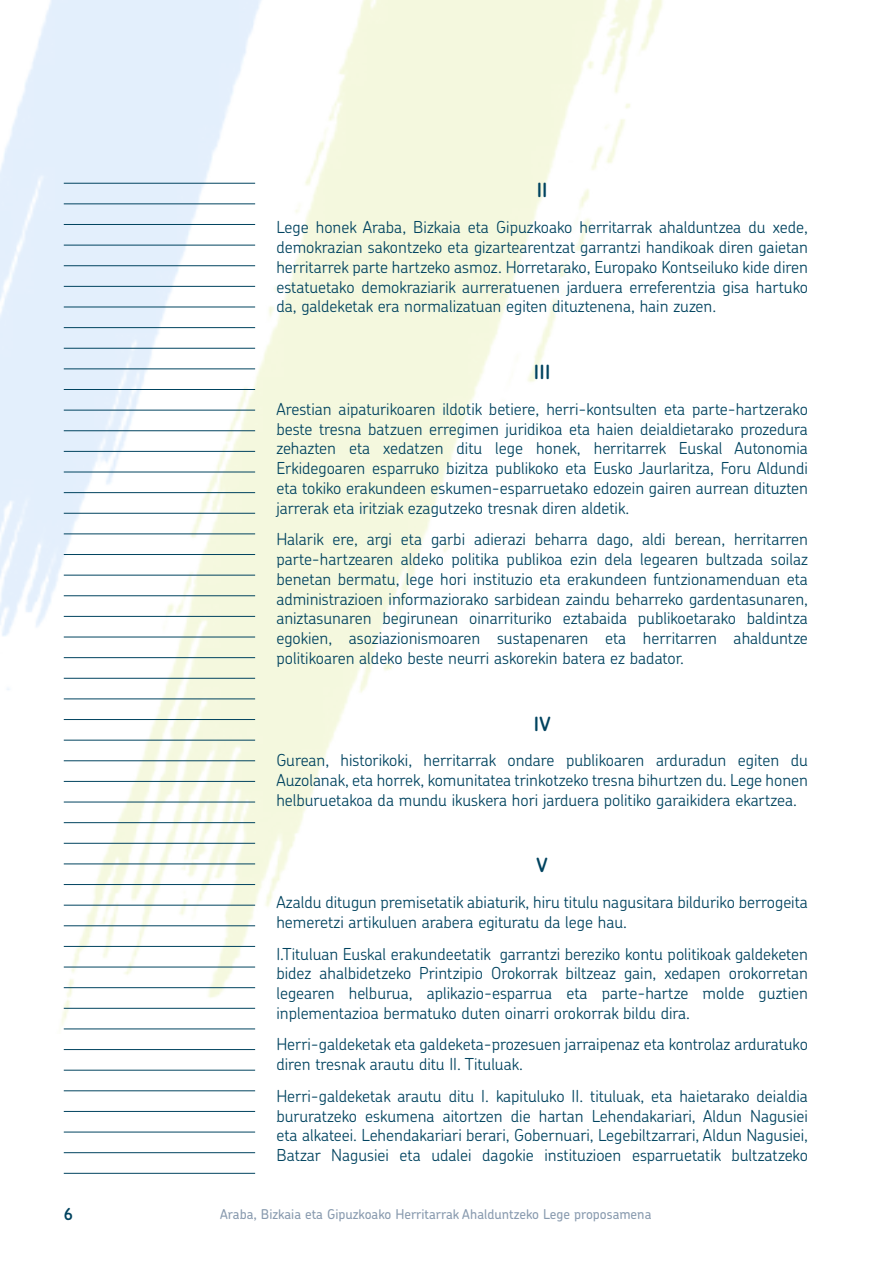
<style>
.page{position:relative;width:893px;height:1263px;background:#fff}
.page>*{position:absolute;margin:0;border:0;box-sizing:border-box;transform-origin:0 0}
.t1{font:600 19.5px "Chevin Std";letter-spacing:.015em;color:#00435f}
.t2{font:300 16.5px/19.8px "Chevin Std";color:#00435f;text-align:justify}
.t3{font:600 16.5px "Chevin Std";color:#00435f}
.t4{font:500 13.5px "Chevin Std";color:#899baf}
</style>
<div class="page">
<img style="left:0;top:0;width:663px;height:1030px">
<hr style="left:64px;top:183px;width:191px;height:1px;background:#00435f">
<hr style="left:64px;top:245px;width:191px;height:1px;background:#00435f">
<hr style="left:64px;top:1173px;width:191px;height:1px;background:#00435f">
<hr style="left:64px;top:203px;width:191px;height:1px;background:#00435f">
<hr style="left:64px;top:286px;width:191px;height:1px;background:#00435f">
<hr style="left:64px;top:265px;width:191px;height:1px;background:#00435f">
<hr style="left:64px;top:368px;width:191px;height:1px;background:#00435f">
<hr style="left:64px;top:224px;width:191px;height:1px;background:#00435f">
<hr style="left:64px;top:327px;width:191px;height:1px;background:#00435f">
<hr style="left:64px;top:348px;width:191px;height:1px;background:#00435f">
<hr style="left:64px;top:451px;width:191px;height:1px;background:#00435f">
<hr style="left:64px;top:307px;width:191px;height:1px;background:#00435f">
<hr style="left:64px;top:410px;width:191px;height:1px;background:#00435f">
<hr style="left:64px;top:430px;width:191px;height:1px;background:#00435f">
<hr style="left:64px;top:575px;width:191px;height:1px;background:#00435f">
<hr style="left:64px;top:472px;width:191px;height:1px;background:#00435f">
<hr style="left:64px;top:616px;width:191px;height:1px;background:#00435f">
<hr style="left:64px;top:389px;width:191px;height:1px;background:#00435f">
<hr style="left:64px;top:513px;width:191px;height:1px;background:#00435f">
<hr style="left:64px;top:492px;width:191px;height:1px;background:#00435f">
<hr style="left:64px;top:554px;width:191px;height:1px;background:#00435f">
<hr style="left:64px;top:533px;width:191px;height:1px;background:#00435f">
<hr style="left:64px;top:657px;width:191px;height:1px;background:#00435f">
<hr style="left:64px;top:595px;width:191px;height:1px;background:#00435f">
<hr style="left:64px;top:698px;width:191px;height:1px;background:#00435f">
<hr style="left:64px;top:637px;width:191px;height:1px;background:#00435f">
<hr style="left:64px;top:740px;width:191px;height:1px;background:#00435f">
<hr style="left:64px;top:678px;width:191px;height:1px;background:#00435f">
<hr style="left:64px;top:781px;width:191px;height:1px;background:#00435f">
<hr style="left:64px;top:719px;width:191px;height:1px;background:#00435f">
<hr style="left:64px;top:822px;width:191px;height:1px;background:#00435f">
<hr style="left:64px;top:760px;width:191px;height:1px;background:#00435f">
<hr style="left:64px;top:863px;width:191px;height:1px;background:#00435f">
<hr style="left:64px;top:802px;width:191px;height:1px;background:#00435f">
<hr style="left:64px;top:843px;width:191px;height:1px;background:#00435f">
<hr style="left:64px;top:884px;width:191px;height:1px;background:#00435f">
<hr style="left:64px;top:905px;width:191px;height:1px;background:#00435f">
<hr style="left:64px;top:925px;width:191px;height:1px;background:#00435f">
<hr style="left:64px;top:946px;width:191px;height:1px;background:#00435f">
<hr style="left:64px;top:967px;width:191px;height:1px;background:#00435f">
<hr style="left:64px;top:987px;width:191px;height:1px;background:#00435f">
<hr style="left:64px;top:1008px;width:191px;height:1px;background:#00435f">
<hr style="left:64px;top:1028px;width:191px;height:1px;background:#00435f">
<hr style="left:64px;top:1049px;width:191px;height:1px;background:#00435f">
<hr style="left:64px;top:1070px;width:191px;height:1px;background:#00435f">
<hr style="left:64px;top:1090px;width:191px;height:1px;background:#00435f">
<hr style="left:64px;top:1111px;width:191px;height:1px;background:#00435f">
<hr style="left:64px;top:1132px;width:191px;height:1px;background:#00435f">
<hr style="left:64px;top:1152px;width:191px;height:1px;background:#00435f">
<p class="t1" style="left:537px;top:177px;width:12px">II</p>
<p class="t2" style="left:276px;top:217px;width:533px">Lege honek Araba, Bizkaia eta Gipuzkoako herritarrak ahalduntzea du xede, demokrazian sakontzeko eta gizartearentzat garrantzi handikoak diren gaietan herritarrek parte hartzeko asmoz. Horretarako, Europako Kontseiluko kide diren estatuetako demokraziarik aurreratuenen jarduera erreferentzia gisa hartuko da, galdeketak era normalizatuan egiten dituztenena, hain zuzen.</p>
<p class="t1" style="left:534px;top:359px;width:18px">III</p>
<p class="t2" style="left:276px;top:398px;width:533px">Arestian aipaturikoaren ildotik betiere, herri-kontsulten eta parte-hartzerako beste tresna batzuen erregimen juridikoa eta haien deialdietarako prozedura zehazten eta xedatzen ditu lege honek, herritarrek Euskal Autonomia Erkidegoaren esparruko bizitza publikoko eta Eusko Jaurlaritza, Foru Aldundi eta tokiko erakundeen eskumen-esparruetako edozein gairen aurrean dituzten jarrerak eta iritziak ezagutzeko tresnak diren aldetik.</p>
<p class="t2" style="left:276px;top:529px;width:533px">Halarik ere, argi eta garbi adierazi beharra dago, aldi berean, herritarren parte-hartzearen aldeko politika publikoa ezin dela legearen bultzada soilaz benetan bermatu, lege hori instituzio eta erakundeen funtzionamenduan eta administrazioen informaziorako sarbidean zaindu beharreko gardentasunaren, aniztasunaren begirunean oinarrituriko eztabaida publikoetarako baldintza egokien, asoziazionismoaren sustapenaren eta herritarren ahalduntze politikoaren aldeko beste neurri askorekin batera ez badator.</p>
<p class="t1" style="left:534px;top:711px;width:18px">IV</p>
<p class="t2" style="left:276px;top:750px;width:533px">Gurean, historikoki, herritarrak ondare publikoaren arduradun egiten du Auzolanak, eta horrek, komunitatea trinkotzeko tresna bihurtzen du. Lege honen helburuetakoa da mundu ikuskera hori jarduera politiko garaikidera ekartzea.</p>
<p class="t1" style="left:537px;top:852px;width:13px">V</p>
<p class="t2" style="left:276px;top:892px;width:533px">Azaldu ditugun premisetatik abiaturik, hiru titulu nagusitara bilduriko berrogeita hemeretzi artikuluen arabera egituratu da lege hau.</p>
<p class="t2" style="left:276px;top:943px;width:533px">I .Tituluan Euskal erakundeetatik garrantzi bereziko kontu politikoak galdeketen bidez ahalbidetzeko Printzipio Orokorrak biltzeaz gain, xedapen orokorretan legearen helburua, aplikazio-esparrua eta parte-hartze molde guztien inplementazioa bermatuko duten oinarri orokorrak bildu dira.</p>
<p class="t2" style="left:276px;top:1034px;width:533px">Herri-galdeketak eta galdeketa-prozesuen jarraipenaz eta kontrolaz arduratuko diren tresnak arautu ditu II . Tituluak.</p>
<p class="t2" style="left:276px;top:1085px;width:533px">Herri-galdeketak arautu ditu I . kapituluko II . tituluak, eta haietarako deialdia bururatzeko eskumena aitortzen die hartan Lehendakariari, Aldun Nagusiei eta alkateei. Lehendakariari berari, Gobernuari, Legebiltzarrari, Aldun Nagusiei, Batzar Nagusiei eta udalei dagokie instituzioen esparruetatik bultzatzeko</p>
<p class="t3" style="left:64px;top:1203px;width:11px">6</p>
<p class="t4" style="left:220px;top:1205px;width:433px">Araba, Bizkaia eta Gipuzkoako Herritarrak Ahalduntzeko Lege proposamena</p>
</div>
